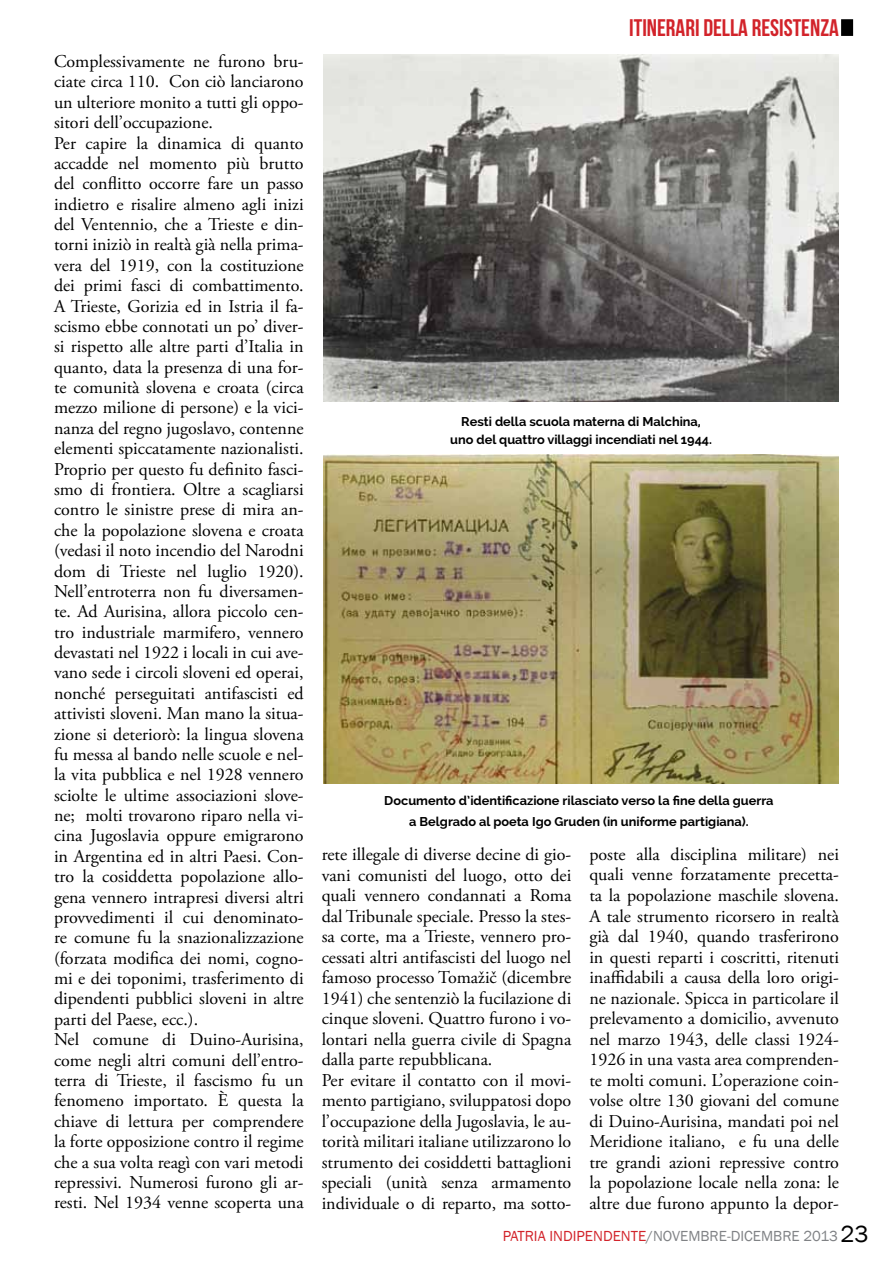
<style>
.page{position:relative;width:893px;height:1263px;background:#fff}
.page>*{position:absolute;margin:0;border:0;box-sizing:border-box;transform-origin:0 0}
.t1{font:24px "Bebas Neue";color:#d2232a}
.t2{font:18px/20.4px "Adobe Garamond Pro";color:#000}
.t3{font:15px "Franklin Gothic";color:#808285}
.t4{font:700 12.75px/21px "Raleway";color:#000;text-align:center}
.s1{color:#d2232a}
.s2{font-size:24px;color:#000}
</style>
<div class="page">
<div style="left:841px;top:19px;width:12px;height:17px;background:#000"></div>
<img style="left:323px;top:455px;width:516px;height:328px">
<img style="left:323px;top:54px;width:516px;height:348px">
<p class="t2" style="left:54px;top:52px;width:251px">Complessivamente ne furono bru&shy;ciate circa 110. Con ciò lanciarono un ulteriore monito a tutti gli oppo&shy;sitori dell’occupazione.<br>Per capire la dinamica di quanto accadde nel momento più brutto del conflitto occorre fare un passo indietro e risalire almeno agli inizi del Ventennio, che a Trieste e din&shy;torni iniziò in realtà già nella prima&shy;vera del 1919, con la costituzione dei primi fasci di combattimento.<br>A Trieste, Gorizia ed in Istria il fa&shy;scismo ebbe connotati un po’ diver&shy;si rispetto alle altre parti d’Italia in quanto, data la presenza di una for&shy;te comunità slovena e croata (circa mezzo milione di persone) e la vici&shy;nanza del regno jugoslavo, contenne elementi spiccatamente nazionalisti.<br>Proprio per questo fu definito fasci&shy;smo di frontiera. Oltre a scagliarsi contro le sinistre prese di mira an&shy;che la popolazione slovena e croata (vedasi il noto incendio del Narodni dom di Trieste nel luglio 1920).<br>Nell’entroterra non fu diversamen&shy;te. Ad Aurisina, allora piccolo cen&shy;tro industriale marmifero, vennero devastati nel 1922 i locali in cui ave&shy;vano sede i circoli sloveni ed operai, nonché perseguitati antifascisti ed attivisti sloveni. Man mano la situa&shy;zione si deteriorò: la lingua slovena fu messa al bando nelle scuole e nel&shy;la vita pubblica e nel 1928 vennero sciolte le ultime associazioni slove&shy;ne; molti trovarono riparo nella vi&shy;cina Jugoslavia oppure emigrarono in Argentina ed in altri Paesi. Con&shy;tro la cosiddetta popolazione allo&shy;gena vennero intrapresi diversi altri provvedimenti il cui denominato&shy;re comune fu la snazionalizzazione (forzata modifica dei nomi, cogno&shy;mi e dei toponimi, trasferimento di dipendenti pubblici sloveni in altre parti del Paese, ecc.).<br>Nel comune di Duino-Aurisina, come negli altri comuni dell’entro&shy;terra di Trieste, il fascismo fu un fenomeno importato. È questa la chiave di lettura per comprendere la forte opposizione contro il regime che a sua volta reagì con vari metodi repressivi. Numerosi furono gli ar&shy;resti. Nel 1934 venne scoperta una</p>
<h1 class="t1" style="left:629px;top:14px;width:211px">ITINERARI DELLA RESISTENZA</h1>
<p class="t4" style="left:450px;top:412px;width:263px;line-height:18px">Resti della scuola materna di Malchina, uno del quattro villaggi incendiati nel 1944.</p>
<p class="t4" style="left:384px;top:790px;width:391px">Documento d’identificazione rilasciato verso la fine della guerra a Belgrado al poeta Igo Gruden (in uniforme partigiana).</p>
<p class="t2" style="left:322px;top:845px;width:251px">rete illegale di diverse decine di gio&shy;vani comunisti del luogo, otto dei quali vennero condannati a Roma dal Tribunale speciale. Presso la stes&shy;sa corte, ma a Trieste, vennero pro&shy;cessati altri antifascisti del luogo nel famoso processo Tomažič (dicembre 1941) che sentenziò la fucilazione di cinque sloveni. Quattro furono i vo&shy;lontari nella guerra civile di Spagna dalla parte repubblicana.<br>Per evitare il contatto con il movi&shy;mento partigiano, sviluppatosi dopo l’occupazione della Jugoslavia, le au&shy;torità militari italiane utilizzarono lo strumento dei cosiddetti battaglioni speciali (unità senza armamento individuale o di reparto, ma sotto-</p>
<p class="t2" style="left:589px;top:845px;width:251px;text-align:justify">poste alla disciplina militare) nei quali venne forzatamente precetta&shy;ta la popolazione maschile slovena.<br>A tale strumento ricorsero in realtà già dal 1940, quando trasferirono in questi reparti i coscritti, ritenuti inaffidabili a causa della loro origi&shy;ne nazionale. Spicca in particolare il prelevamento a domicilio, avvenuto nel marzo 1943, delle classi 1924- 1926 in una vasta area comprenden&shy;te molti comuni. L’operazione coin&shy;volse oltre 130 giovani del comune di Duino-Aurisina, mandati poi nel Meridione italiano, e fu una delle tre grandi azioni repressive contro la popolazione locale nella zona: le altre due furono appunto la depor-</p>
<p class="t3" style="left:503px;top:1227px;width:367px"><span class="s1">PATRIA INDIPENDENTE</span>/NOVEMBRE-DICEMBRE 2013 <span class="s2">23</span></p>
</div>
